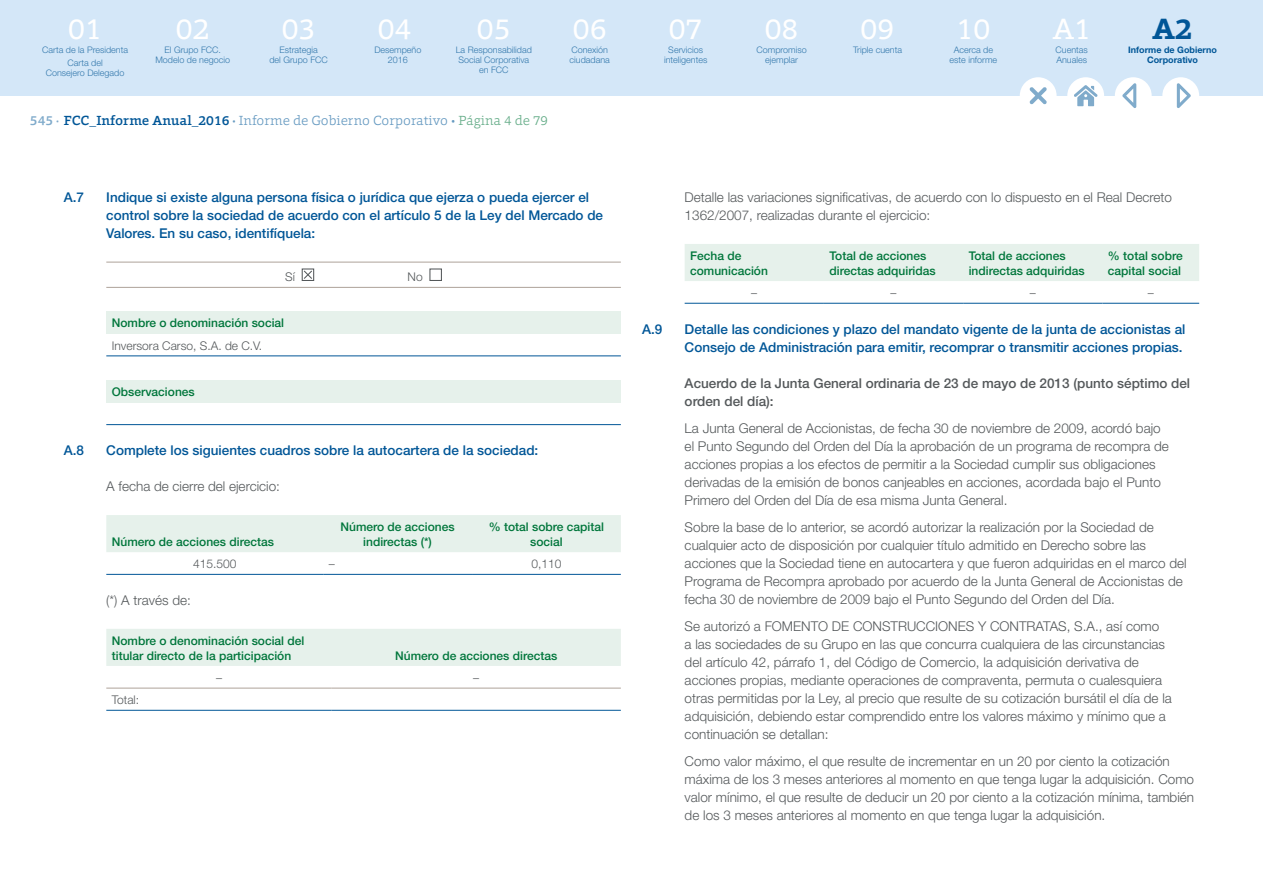
<style>
.page{position:relative;width:1263px;height:893px;background:#fff}
.page>*{position:absolute;margin:0;border:0;box-sizing:border-box;transform-origin:0 0}
.t1{font:30px "Foro";color:#fff}
.t2{font:700 30px "Foro";color:#005697}
.t3{font:300 13.5px/18px "Helvetica Neue LT";color:#54585a}
.t4{font:500 13.5px/18px "Helvetica Neue LT";color:#005697}
.t5{font:500 13.5px/18px "Helvetica Neue LT";color:#54585a}
.t6{font:300 13.5px "Foro";color:#669ac1}
.t7{font:500 12px/15px "Helvetica Neue LT";color:#00763b}
.t8{font:300 12px "Helvetica Neue LT";color:#54585a}
.t9{font:300 9px/9.8px "Helvetica Neue LT";color:#3378ac;text-align:center}
.t10{font:700 9px/9.8px "Helvetica Neue LT";color:#005697;text-align:center}
.s1{font-weight:500;color:#80abcb}
.s2{font-weight:500;color:#005697}
.s3{font-weight:700}
.s4{color:#66ad89}
</style>
<div class="page">
<div style="left:0;top:0;width:1263px;height:96px;background:#d4e7f8"></div>
<div style="left:1162px;top:77px;width:37px;height:37px;background:#fff;border-radius:50%"></div>
<div style="left:1115px;top:77px;width:37px;height:37px;background:#fff;border-radius:50%"></div>
<div style="left:1067px;top:77px;width:37px;height:37px;background:#fff;border-radius:50%"></div>
<div style="left:1020px;top:77px;width:36px;height:37px;background:#fff;border-radius:50%"></div>
<svg style="left:1074px;top:85px;width:24px;height:21px"></svg>
<svg style="left:1122px;top:83px;width:14px;height:25px"></svg>
<svg style="left:1177px;top:83px;width:14px;height:25px"></svg>
<svg style="left:1029px;top:87px;width:18px;height:17px"></svg>
<hr style="left:106px;top:262px;width:515px;height:1px;background:#aea299">
<hr style="left:106px;top:287px;width:515px;height:1px;background:#aea299">
<div style="left:302px;top:268px;width:12px;height:13px;border:1px solid #54585a"></div>
<svg style="left:303px;top:269px;width:10px;height:11px"></svg>
<div style="left:429px;top:268px;width:13px;height:13px;border:1px solid #54585a"></div>
<div style="left:106px;top:312px;width:515px;height:22px;background:#e6f1eb"></div>
<hr style="left:106px;top:355px;width:515px;height:1px;background:#005697">
<div style="left:106px;top:380px;width:515px;height:22px;background:#e6f1eb"></div>
<hr style="left:106px;top:424px;width:515px;height:1px;background:#005697">
<div style="left:106px;top:515px;width:515px;height:37px;background:#e6f1eb"></div>
<hr style="left:106px;top:574px;width:217px;height:1px;background:#005697">
<hr style="left:323px;top:574px;width:149px;height:1px;background:#005697">
<hr style="left:472px;top:574px;width:149px;height:1px;background:#005697">
<div style="left:106px;top:629px;width:515px;height:37px;background:#e6f1eb"></div>
<hr style="left:106px;top:688px;width:226px;height:1px;background:#aea299">
<hr style="left:332px;top:688px;width:289px;height:1px;background:#aea299">
<hr style="left:106px;top:710px;width:226px;height:1px;background:#005697">
<hr style="left:332px;top:710px;width:289px;height:1px;background:#005697">
<div style="left:685px;top:244px;width:514px;height:37px;background:#e6f1eb"></div>
<hr style="left:685px;top:303px;width:139px;height:1px;background:#005697">
<hr style="left:824px;top:303px;width:139px;height:1px;background:#005697">
<hr style="left:963px;top:303px;width:139px;height:1px;background:#005697">
<hr style="left:1102px;top:303px;width:97px;height:1px;background:#005697">
<h1 class="t1" style="left:68px;top:10px;width:35px">01</h1>
<h1 class="t1" style="left:176px;top:10px;width:35px">02</h1>
<h1 class="t1" style="left:477px;top:10px;width:35px">05</h1>
<h1 class="t1" style="left:573px;top:10px;width:35px">06</h1>
<h1 class="t1" style="left:669px;top:10px;width:35px">07</h1>
<h1 class="t1" style="left:765px;top:10px;width:35px">08</h1>
<h1 class="t1" style="left:861px;top:10px;width:35px">09</h1>
<h1 class="t1" style="left:956px;top:10px;width:35px">10</h1>
<h1 class="t1" style="left:1053px;top:9px;width:40px">A1</h1>
<h1 class="t2" style="left:1152px;top:9px;width:41px">A2</h1>
<p class="t9" style="left:155px;top:45px;width:76px">El Grupo FCC.<br>Modelo de negocio</p>
<p class="t9" style="left:456px;top:45px;width:78px">La Responsabilidad<br>Social Corporativa en FCC</p>
<p class="t9" style="left:569px;top:45px;width:42px;text-align:left">Conexión ciudadana</p>
<p class="t9" style="left:664px;top:45px;width:45px">Servicios inteligentes</p>
<p class="t9" style="left:756px;top:45px;width:52px">Compromiso ejemplar</p>
<p class="t9" style="left:853px;top:45px;width:51px">Triple cuenta</p>
<p class="t9" style="left:949px;top:45px;width:49px">Acerca de este informe</p>
<p class="t10" style="left:1128px;top:45px;width:90px">Informe de Gobierno<br>Corporativo</p>
<h1 class="t1" style="left:282px;top:10px;width:35px">03</h1>
<p class="t9" style="left:269px;top:45px;width:60px">Estrategia<br>del Grupo FCC</p>
<h1 class="t1" style="left:378px;top:10px;width:35px">04</h1>
<p class="t9" style="left:374px;top:45px;width:49px">Desempeño<br>2016</p>
<p class="t9" style="left:1056px;top:45px;width:34px;text-align:left">Cuentas<br>Anuales</p>
<p class="t9" style="left:42px;top:43px;width:87px;line-height:13.2px">Carta de la Presidenta<br>Carta del</p>
<p class="t9" style="left:46px;top:68px;width:80px">Consejero Delegado</p>
<p class="t6" style="left:30px;top:112px;width:520px"><span class="s1">545 ·</span> <span class="s2">FCC_Informe Anual_2016</span> <span class="s3">·</span> Informe de Gobierno Corporativo • <span class="s4">Página 4 de 79</span></p>
<p class="t4" style="left:64px;top:188px;width:22px">A.7</p>
<p class="t4" style="left:106px;top:188px;width:498px">Indique si existe alguna persona física o jurídica que ejerza o pueda ejercer el control sobre la sociedad de acuerdo con el artículo 5 de la Ley del Mercado de<br>Valores. En su caso, identifíquela:</p>
<p class="t8" style="left:285px;top:269px;width:11px">Sí</p>
<p class="t8" style="left:408px;top:269px;width:17px">No</p>
<p class="t7" style="left:112px;top:315px;width:174px">Nombre o denominación social</p>
<p class="t8" style="left:112px;top:338px;width:152px">Inversora Carso, S.A. de C.V.</p>
<p class="t7" style="left:112px;top:384px;width:84px">Observaciones</p>
<p class="t4" style="left:64px;top:441px;width:22px">A.8</p>
<p class="t4" style="left:106px;top:441px;width:433px">Complete los siguientes cuadros sobre la autocartera de la sociedad:</p>
<p class="t3" style="left:106px;top:477px;width:175px">A fecha de cierre del ejercicio:</p>
<p class="t7" style="left:112px;top:534px;width:164px">Número de acciones directas</p>
<p class="t7" style="left:340px;top:519px;width:116px;text-align:center">Número de acciones indirectas (*)</p>
<p class="t7" style="left:489px;top:519px;width:117px;text-align:center">% total sobre capital social</p>
<p class="t8" style="left:193px;top:556px;width:45px">415.500</p>
<p class="t8" style="left:329px;top:556px;width:7px">–</p>
<p class="t8" style="left:531px;top:556px;width:32px">0,110</p>
<p class="t3" style="left:106px;top:591px;width:86px">(*) A través de:</p>
<p class="t7" style="left:112px;top:633px;width:194px">Nombre o denominación social del titular directo de la participación</p>
<p class="t7" style="left:395px;top:648px;width:164px">Número de acciones directas</p>
<p class="t8" style="left:112px;top:692px;width:29px">Total:</p>
<p class="t8" style="left:216px;top:670px;width:7px">–</p>
<p class="t8" style="left:473px;top:670px;width:7px">–</p>
<p class="t3" style="left:685px;top:188px;width:489px">Detalle las variaciones significativas, de acuerdo con lo dispuesto en el Real Decreto<br>1362/2007, realizadas durante el ejercicio:</p>
<p class="t7" style="left:690px;top:248px;width:79px">Fecha de comunicación</p>
<p class="t7" style="left:829px;top:248px;width:108px">Total de acciones directas adquiridas</p>
<p class="t7" style="left:969px;top:248px;width:118px">Total de acciones indirectas adquiridas</p>
<p class="t7" style="left:1108px;top:248px;width:76px">% total sobre capital social</p>
<p class="t8" style="left:751px;top:285px;width:7px">–</p>
<p class="t8" style="left:890px;top:285px;width:7px">–</p>
<p class="t8" style="left:1030px;top:285px;width:7px">–</p>
<p class="t8" style="left:1148px;top:285px;width:7px">–</p>
<p class="t4" style="left:642px;top:320px;width:22px">A.9</p>
<p class="t4" style="left:685px;top:320px;width:502px">Detalle las condiciones y plazo del mandato vigente de la junta de accionistas al<br>Consejo de Administración para emitir, recomprar o transmitir acciones propias.</p>
<p class="t5" style="left:685px;top:374px;width:507px">Acuerdo de la Junta General ordinaria de 23 de mayo de 2013 (punto séptimo del orden del día):</p>
<p class="t3" style="left:685px;top:419px;width:486px">La Junta General de Accionistas, de fecha 30 de noviembre de 2009, acordó bajo el Punto Segundo del Orden del Día la aprobación de un programa de recompra de acciones propias a los efectos de permitir a la Sociedad cumplir sus obligaciones derivadas de la emisión de bonos canjeables en acciones, acordada bajo el Punto Primero del Orden del Día de esa misma Junta General.</p>
<p class="t3" style="left:685px;top:518px;width:503px">Sobre la base de lo anterior, se acordó autorizar la realización por la Sociedad de cualquier acto de disposición por cualquier título admitido en Derecho sobre las acciones que la Sociedad tiene en autocartera y que fueron adquiridas en el marco del Programa de Recompra aprobado por acuerdo de la Junta General de Accionistas de fecha 30 de noviembre de 2009 bajo el Punto Segundo del Orden del Día.</p>
<p class="t3" style="left:685px;top:617px;width:489px">Se autorizó a FOMENTO DE CONSTRUCCIONES Y CONTRATAS, S.A., así como<br>a las sociedades de su Grupo en las que concurra cualquiera de las circunstancias del artículo 42, párrafo 1, del Código de Comercio, la adquisición derivativa de acciones propias, mediante operaciones de compraventa, permuta o cualesquiera otras permitidas por la Ley, al precio que resulte de su cotización bursátil el día de la adquisición, debiendo estar comprendido entre los valores máximo y mínimo que a continuación se detallan:</p>
<p class="t3" style="left:685px;top:752px;width:511px">Como valor máximo, el que resulte de incrementar en un 20 por ciento la cotización máxima de los 3 meses anteriores al momento en que tenga lugar la adquisición. Como valor mínimo, el que resulte de deducir un 20 por ciento a la cotización mínima, también de los 3 meses anteriores al momento en que tenga lugar la adquisición.</p>
</div>
